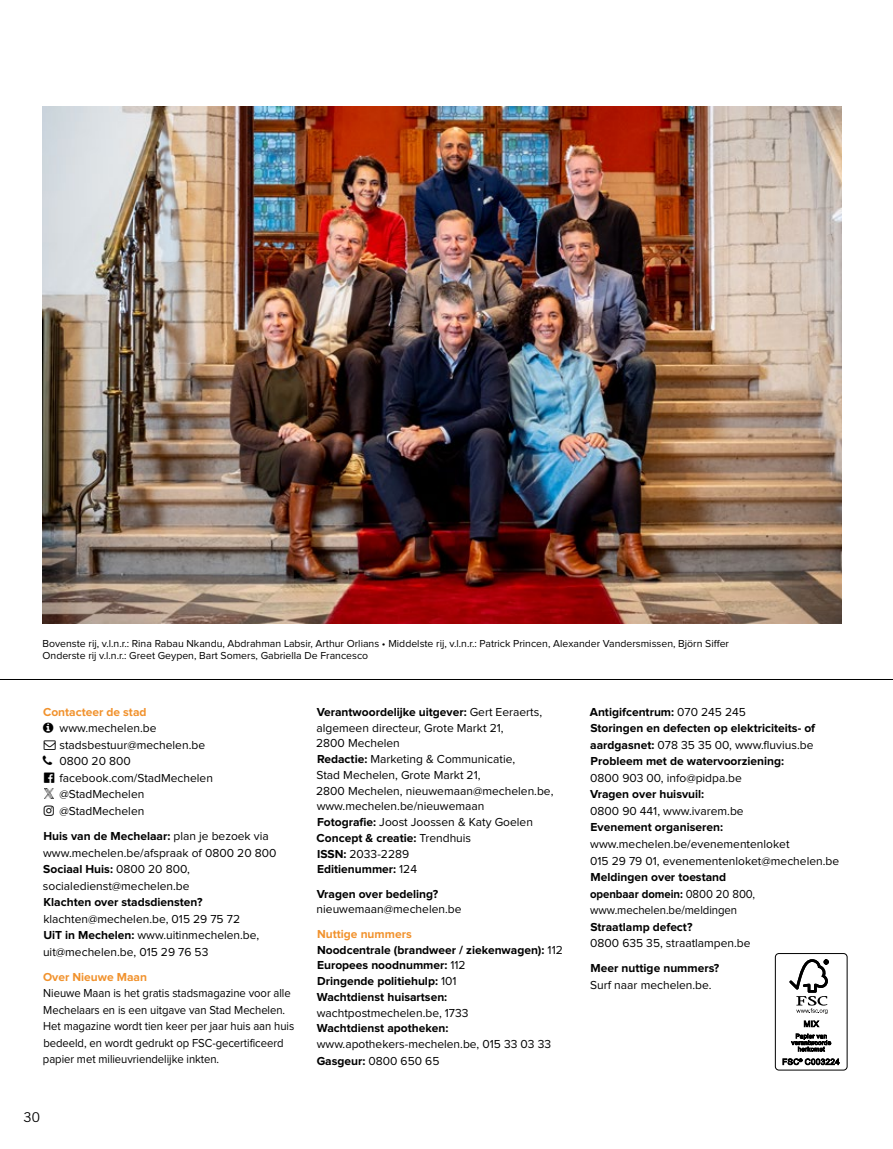
<style>
.page{position:relative;width:893px;height:1149px;background:#fff}
.page>*{position:absolute;margin:0;border:0;box-sizing:border-box;transform-origin:0 0}
.t1{font:13.5px "Trade Gothic LT Std";color:#000}
.t2{font:12px/16.5px "Proxima Nova";color:#000}
.t3{font:700 12px/16.5px "Proxima Nova";color:#000}
.t4{font:12px/16.5px "Proxima Nova";color:#000;scale:.94 1}
.t5{font:700 12px "Proxima Nova";color:#f1922d}
.t6{font:10.5px/12px "Proxima Nova";color:#000}
.s1{font-weight:700}
.s2{color:#f1922d}
.s3{font-weight:400}
</style>
<div class="page">
<hr style="left:892px;top:0;width:1px;height:1148px;background:#f3dae2">
<img style="left:43px;top:106px;width:799px;height:517px">
<hr style="left:0;top:679px;width:893px;height:1px;background:#000">
<svg style="left:44px;top:788px;width:10px;height:10px"></svg>
<div style="left:775px;top:952px;width:72px;height:118px;border:1px solid #000;border-radius:4px"></div>
<svg style="left:789px;top:959px;width:40px;height:54px"></svg>
<svg style="left:804px;top:1020px;width:15px;height:7px"></svg>
<svg style="left:791px;top:1033px;width:40px;height:18px"></svg>
<svg style="left:783px;top:1058px;width:57px;height:6px"></svg>
<p class="t6" style="left:43px;top:638px;width:688px">Bovenste rij, v.l.n.r.: Rina Rabau Nkandu, Abdrahman Labsir, Arthur Orlians • Middelste rij, v.l.n.r.: Patrick Princen, Alexander Vandersmissen, Björn Siffer<br>Onderste rij v.l.n.r.: Greet Geypen, Bart Somers, Gabriella De Francesco</p>
<p class="t5" style="left:43px;top:704px;width:105px">Contacteer de stad</p>
<p class="t2" style="left:60px;top:720px;width:155px">www.mechelen.be stadsbestuur@mechelen.be<br>0800 20 800 facebook.com/StadMechelen @StadMechelen @StadMechelen</p>
<p class="t2" style="left:43px;top:827px;width:235px"><span class="s1">Huis van de Mechelaar:</span> plan je bezoek via www.mechelen.be/afspraak of 0800 20 800<br><span class="s1">Sociaal Huis:</span> 0800 20 800, socialedienst@mechelen.be</p>
<p class="t3" style="left:44px;top:893px;width:160px">Klachten over stadsdiensten?</p>
<p class="t2" style="left:43px;top:910px;width:218px">klachten@mechelen.be, 015 29 75 72<br><span class="s1">UiT in Mechelen:</span> www.uitinmechelen.be, uit@mechelen.be, 015 29 76 53</p>
<p class="t5" style="left:43px;top:969px;width:105px">Over Nieuwe Maan</p>
<p class="t4" style="left:43px;top:984px;width:269px">Nieuwe Maan is het gratis stadsmagazine voor alle Mechelaars en is een uitgave van Stad Mechelen.<br>Het magazine wordt tien keer per jaar huis aan huis bedeeld, en wordt gedrukt op FSC-gecertificeerd papier met milieuvriendelijke inkten.</p>
<p class="t1" style="left:24px;top:1108px;width:18px">30</p>
<p class="t2" style="left:316px;top:704px;width:239px;line-height:15.8px"><span class="s1">Verantwoordelijke uitgever:</span> Gert Eeraerts, algemeen directeur, Grote Markt 21,<br>2800 Mechelen<br><span class="s1">Redactie:</span> Marketing &amp; Communicatie,<br>Stad Mechelen, Grote Markt 21,<br>2800 Mechelen, nieuwemaan@mechelen.be, www.mechelen.be/nieuwemaan<br><span class="s1">Fotografie:</span> Joost Joossen &amp; Katy Goelen<br><span class="s1">Concept &amp; creatie:</span> Trendhuis<br><span class="s1">ISSN:</span> 2033-2289<br><span class="s1">Editienummer:</span> 124</p>
<p class="t3" style="left:317px;top:885px;width:123px">Vragen over bedeling?</p>
<p class="t2" style="left:317px;top:901px;width:146px">nieuwemaan@mechelen.be</p>
<p class="t3" style="left:317px;top:925px;width:247px;line-height:15.8px"><span class="s2">Nuttige nummers<br></span>Noodcentrale (brandweer / ziekenwagen): <span class="s3">112<br></span>Europees noodnummer: <span class="s3">112<br></span>Dringende politiehulp: <span class="s3">101<br></span>Wachtdienst huisartsen:</p>
<p class="t2" style="left:317px;top:1004px;width:153px">wachtpostmechelen.be, 1733</p>
<p class="t3" style="left:317px;top:1019px;width:133px">Wachtdienst apotheken:</p>
<p class="t2" style="left:317px;top:1035px;width:236px">www.apothekers-mechelen.be, 015 33 03 33<br><span class="s1">Gasgeur:</span> 0800 650 65</p>
<p class="t3" style="left:590px;top:703px;width:227px">Antigifcentrum: <span class="s3">070 245 245<br></span>Storingen en defecten op elektriciteits- of aardgasnet: <span class="s3">078 35 35 00, www.fluvius.be </span>Probleem met de watervoorziening:</p>
<p class="t2" style="left:590px;top:769px;width:153px">0800 903 00, info@pidpa.be</p>
<p class="t3" style="left:590px;top:786px;width:115px">Vragen over huisvuil:</p>
<p class="t2" style="left:590px;top:802px;width:155px">0800 90 441, www.ivarem.be</p>
<p class="t3" style="left:591px;top:819px;width:134px">Evenement organiseren:</p>
<p class="t2" style="left:590px;top:835px;width:250px">www.mechelen.be/evenementenloket<br>015 29 79 01, evenementenloket@mechelen.be</p>
<p class="t3" style="left:590px;top:868px;width:167px">Meldingen over toestand openbaar domein: <span class="s3">0800 20 800, www.mechelen.be/meldingen</span></p>
<p class="t3" style="left:590px;top:918px;width:104px">Straatlamp defect?</p>
<p class="t2" style="left:590px;top:934px;width:162px">0800 635 35, straatlampen.be</p>
<p class="t3" style="left:591px;top:959px;width:130px">Meer nuttige nummers?</p>
<p class="t2" style="left:590px;top:976px;width:123px">Surf naar mechelen.be.</p>
</div>
